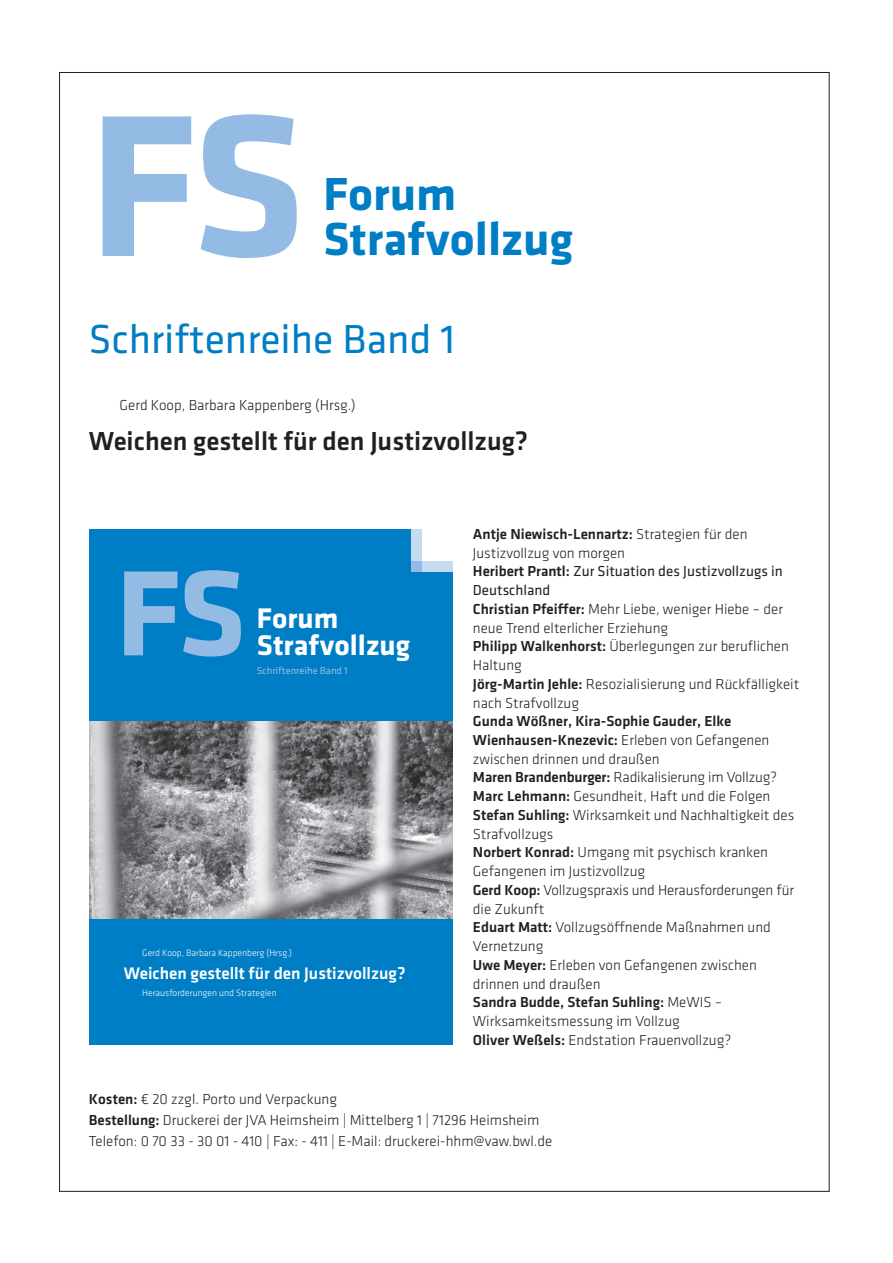
<style>
.page{position:relative;width:893px;height:1263px;background:#fff}
.page>*{position:absolute;margin:0;border:0;box-sizing:border-box;transform-origin:0 0}
.t1{font:700 209.4px "Klavika";color:#94bbe3}
.t2{font:700 125.85px "Klavika";color:#94bbe3}
.t3{font:700 48px/45px "Klavika";color:#007ec5}
.t4{font:42px "Klavika";color:#007ec5}
.t5{font:700 29.4px/27px "Klavika";color:#fff}
.t6{font:500 27px "Klavika";color:#231f20}
.t7{font:500 17.25px "Klavika";color:#fff}
.t8{font:300 15px/18.8px "Klavika";color:#231f20}
.t9{font:10.5px "Klavika";color:#94bbe3}
.t10{font:300 9.45px "Klavika";color:#fff}
.s1{font-weight:500}
.s2{font-weight:400}
</style>
<div class="page">
<div style="left:89px;top:529px;width:363px;height:192px;background:#007ec5"></div>
<div style="left:411px;top:529px;width:42px;height:42px;background:#fff"></div>
<div style="left:411px;top:529px;width:11px;height:42px;background:#c6daf0"></div>
<div style="left:411px;top:560px;width:42px;height:11px;background:#c6daf0"></div>
<div style="left:411px;top:560px;width:11px;height:11px;background:#94bbe3"></div>
<img style="left:89px;top:721px;width:363px;height:198px">
<div style="left:89px;top:919px;width:363px;height:126px;background:#007ec5"></div>
<h1 class="t1" style="left:89px;top:72px;width:218px">FS</h1>
<h3 class="t3" style="left:324px;top:173px;width:251px">Forum<br>Strafvollzug</h3>
<h3 class="t4" style="left:89px;top:316px;width:368px">Schriftenreihe Band 1</h3>
<p class="t8" style="left:120px;top:396px;width:237px">Gerd Koop, Barbara Kappenberg (Hrsg.)</p>
<h3 class="t6" style="left:89px;top:427px;width:441px">Weichen gestellt für den Justizvollzug?</h3>
<h2 class="t2" style="left:116px;top:545px;width:131px">FS</h2>
<h3 class="t5" style="left:257px;top:606px;width:155px">Forum<br>Strafvollzug</h3>
<p class="t9" style="left:257px;top:664px;width:92px">Schriftenreihe Band 1</p>
<p class="t10" style="left:142px;top:947px;width:151px">Gerd Koop, Barbara Kappenberg (Hrsg.)</p>
<p class="t7" style="left:124px;top:964px;width:283px">Weichen gestellt für den Justizvollzug?</p>
<p class="t10" style="left:142px;top:987px;width:136px">Herausforderungen und Strategien</p>
<p class="t8" style="left:473px;top:525px;width:328px"><span class="s1">Antje Niewisch-Lennartz:</span> Strategien für den Justizvollzug von morgen<br><span class="s1">Heribert Prantl:</span> <span class="s2">Zur Situation des Justizvollzugs in Deutschland<br></span><span class="s1">Christian Pfeiffer:</span> Mehr Liebe, weniger Hiebe – der neue Trend elterlicher Erziehung<br><span class="s1">Philipp Walkenhorst:</span> Überlegungen zur beruflichen Haltung<br><span class="s1">Jörg-Martin Jehle:</span> Resozialisierung und Rückfälligkeit nach Strafvollzug</p>
<p class="t8" style="left:473px;top:712px;width:323px"><span class="s1">Gunda Wößner, Kira-Sophie Gauder, Elke Wienhausen-Knezevic:</span> Erleben von Gefangenen zwischen drinnen und draußen<br><span class="s1">Maren Brandenburger:</span> Radikalisierung im Vollzug?<br><span class="s1">Marc Lehmann:</span> Gesundheit, Haft und die Folgen <span class="s1">Stefan Suhling:</span> Wirksamkeit und Nachhaltigkeit des Strafvollzugs<br><span class="s1">Norbert Konrad:</span> Umgang mit psychisch kranken Gefangenen im Justizvollzug<br><span class="s1">Gerd Koop:</span> Vollzugspraxis und Herausforderungen für die Zukunft<br><span class="s1">Eduart Matt:</span> Vollzugsöffnende Maßnahmen und Vernetzung<br><span class="s1">Uwe Meyer:</span> Erleben von Gefangenen zwischen drinnen und draußen<br><span class="s1">Sandra Budde, Stefan Suhling:</span> MeWIS – Wirksamkeitsmessung im Vollzug<br><span class="s1">Oliver Weßels:</span> Endstation Frauenvollzug?</p>
<p class="t8" style="left:89px;top:1088px;width:465px;line-height:21px"><span class="s1">Kosten:</span> € 20 zzgl. Porto und Verpackung<br><span class="s1">Bestellung:</span> Druckerei der JVA Heimsheim | Mittelberg 1 | 71296 Heimsheim<br>Telefon: 0 70 33 - 30 01 - 410 | Fax: - 411 | E-Mail: druckerei-hhm@vaw.bwl.de</p>
</div>
